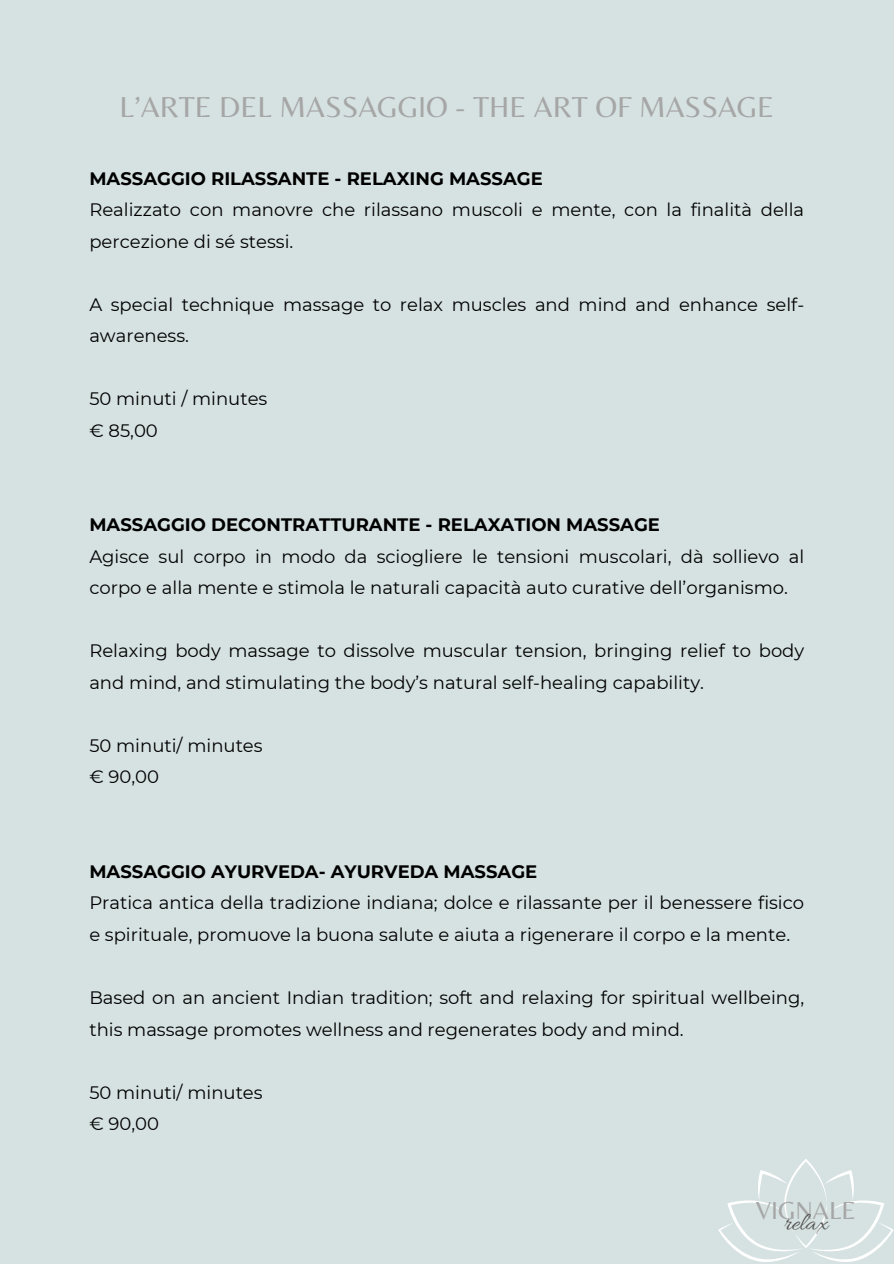
<style>
.page{position:relative;width:894px;height:1264px;background:#fff}
.page>*{position:absolute;margin:0;border:0;box-sizing:border-box;transform-origin:0 0}
.t1{font:30px "Belleza";color:#a6a6a6}
.t2{font:25.5px "Belleza";color:#a6a6a6}
.t3{font:25.5px "Allura";color:#545454}
.t4{font:18px/31.5px "Montserrat";color:#000}
.t5{font:700 18px "Montserrat";color:#000}
</style>
<div class="page">
<div style="left:0;top:0;width:893px;height:1263px;background:#d6e1e1"></div>
<svg style="left:718px;top:1159px;width:175px;height:103px"></svg>
<h2 class="t1" style="left:119px;top:89px;width:656px">L’ARTE DEL MASSAGGIO - THE ART OF MASSAGE</h2>
<p class="t5" style="left:89px;top:167px;width:455px">MASSAGGIO RILASSANTE - RELAXING MASSAGE</p>
<p class="t4" style="left:89px;top:194px;width:716px">Realizzato con manovre che rilassano muscoli e mente, con la finalità della percezione di sé stessi.</p>
<p class="t4" style="left:89px;top:288px;width:716px">A special technique massage to relax muscles and mind and enhance self&shy;awareness.</p>
<p class="t4" style="left:89px;top:383px;width:179px">50 minuti / minutes</p>
<p class="t4" style="left:89px;top:414px;width:70px">€ 85,00</p>
<p class="t5" style="left:89px;top:514px;width:572px">MASSAGGIO DECONTRATTURANTE - RELAXATION MASSAGE</p>
<p class="t4" style="left:89px;top:540px;width:716px">Agisce sul corpo in modo da sciogliere le tensioni muscolari, dà sollievo al corpo e alla mente e stimola le naturali capacità auto curative dell’organismo.</p>
<p class="t4" style="left:89px;top:635px;width:716px">Relaxing body massage to dissolve muscular tension, bringing relief to body and mind, and stimulating the body’s natural self-healing capability.</p>
<p class="t4" style="left:89px;top:729px;width:175px">50 minuti/ minutes</p>
<p class="t4" style="left:89px;top:761px;width:71px">€ 90,00</p>
<p class="t5" style="left:89px;top:860px;width:449px">MASSAGGIO AYURVEDA- AYURVEDA MASSAGE</p>
<p class="t4" style="left:89px;top:887px;width:716px">Pratica antica della tradizione indiana; dolce e rilassante per il benessere fisico e spirituale, promuove la buona salute e aiuta a rigenerare il corpo e la mente.</p>
<p class="t4" style="left:89px;top:981px;width:716px">Based on an ancient Indian tradition; soft and relaxing for spiritual wellbeing, this massage promotes wellness and regenerates body and mind.</p>
<p class="t4" style="left:89px;top:1076px;width:175px">50 minuti/ minutes</p>
<p class="t4" style="left:89px;top:1107px;width:71px">€ 90,00</p>
<p class="t2" style="left:755px;top:1195px;width:101px">VIGNALE</p>
<h2 class="t3" style="left:783px;top:1208px;width:46px">relax</h2>
</div>
